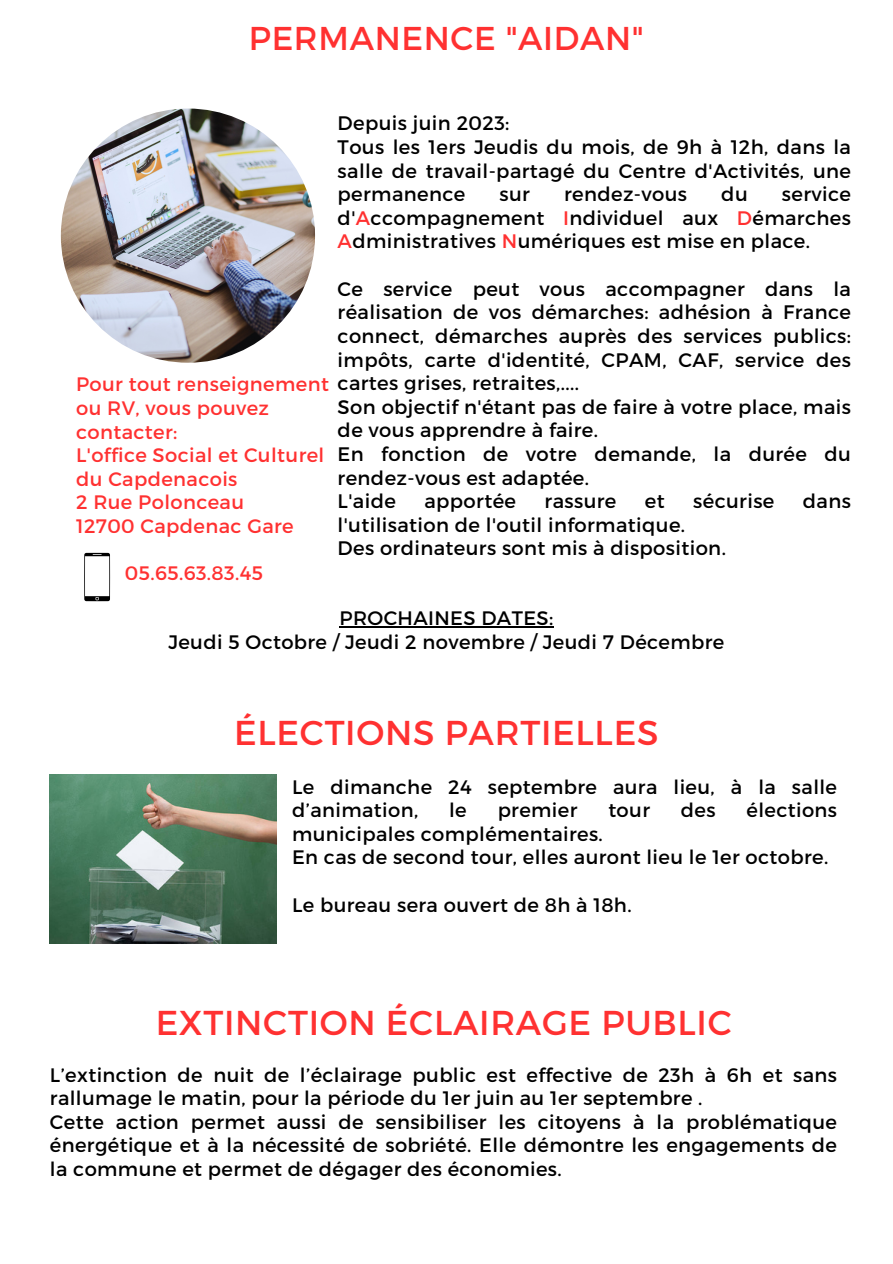
<style>
.page{position:relative;width:893px;height:1264px;background:#fff}
.page>*{position:absolute;margin:0;border:0;box-sizing:border-box;transform-origin:0 0}
.t1{font:34.5px "Montserrat";letter-spacing:.02em;color:#ff3131}
.t2{font:33px "Montserrat";letter-spacing:.02em;color:#ff3131}
.t3{font:19.5px/23.5px "Montserrat";letter-spacing:.02em;color:#000}
.t4{font:19.5px/23.5px "Montserrat";letter-spacing:.02em;color:#ff3131}
.s1{color:#ff3131}
</style>
<div class="page">
<img style="left:61px;top:108px;width:254px;height:255px;border-radius:50%">
<svg style="left:84px;top:553px;width:26px;height:48px"></svg>
<hr style="left:339px;top:626px;width:214px;height:1px;background:#000">
<img style="left:50px;top:775px;width:226px;height:168px">
<p class="t2" style="left:249px;top:17px;width:396px">PERMANENCE "AIDAN"</p>
<p class="t3" style="left:337px;top:111px;width:173px">Depuis juin 2023:</p>
<p class="t3" style="left:337px;top:134px;width:515px;text-align:justify">Tous les 1ers Jeudis du mois, de 9h à 12h, dans la salle de travail-partagé du Centre d'Activités, une permanence</p>
<p class="t3" style="left:337px;top:181px;width:515px;text-align:justify;text-indent:444px">service d'<span class="s1">A</span>ccompagnement <span class="s1">I</span>ndividuel aux <span class="s1">D</span>émarches <span class="s1">A</span>dministratives <span class="s1">N</span>umériques est mise en place.</p>
<p class="t3" style="left:337px;top:276px;width:515px">Ce service peut vous accompagner dans la</p>
<p class="t3" style="left:337px;top:299px;width:515px">réalisation de vos démarches: adhésion à France</p>
<p class="t3" style="left:337px;top:323px;width:515px">connect, démarches auprès des services publics:</p>
<p class="t3" style="left:337px;top:347px;width:515px">impôts, carte d'identité, CPAM, CAF, service des</p>
<p class="t3" style="left:76px;top:370px;width:504px"><span class="s1">Pour tout renseignement</span> cartes grises, retraites,....</p>
<p class="t3" style="left:337px;top:394px;width:515px">Son objectif n'étant pas de faire à votre place, mais de vous apprendre à faire.</p>
<p class="t3" style="left:337px;top:441px;width:515px">En fonction de votre demande, la durée du rendez-vous est adaptée.</p>
<p class="t3" style="left:337px;top:488px;width:60px">L'aide</p>
<p class="t3" style="left:424px;top:488px;width:93px">apportée</p>
<p class="t3" style="left:544px;top:488px;width:73px">rassure</p>
<p class="t3" style="left:645px;top:488px;width:21px">et</p>
<p class="t3" style="left:693px;top:488px;width:83px">sécurise</p>
<p class="t3" style="left:802px;top:488px;width:50px">dans</p>
<p class="t3" style="left:337px;top:512px;width:349px">l'utilisation de l'outil informatique.</p>
<p class="t3" style="left:337px;top:536px;width:390px">Des ordinateurs sont mis à disposition.</p>
<p class="t3" style="left:499px;top:181px;width:32px">sur</p>
<p class="t3" style="left:564px;top:181px;width:124px">rendez-vous</p>
<p class="t3" style="left:721px;top:181px;width:28px">du</p>
<p class="t4" style="left:76px;top:395px;width:194px">ou RV, vous pouvez contacter:</p>
<p class="t4" style="left:76px;top:442px;width:250px">L'office Social et Culturel du Capdenacois</p>
<p class="t4" style="left:76px;top:489px;width:169px">2 Rue Polonceau</p>
<p class="t4" style="left:76px;top:513px;width:219px">12700 Capdenac Gare</p>
<p class="t4" style="left:125px;top:560px;width:140px">05.65.63.83.45</p>
<p class="t3" style="left:339px;top:605px;width:215px">PROCHAINES DATES:</p>
<p class="t3" style="left:168px;top:629px;width:557px">Jeudi 5 Octobre / Jeudi 2 novembre / Jeudi 7 Décembre</p>
<p class="t1" style="left:234px;top:710px;width:425px">ÉLECTIONS PARTIELLES</p>
<p class="t3" style="left:292px;top:774px;width:546px">Le dimanche 24 septembre aura lieu, à la salle d’animation,</p>
<p class="t3" style="left:449px;top:797px;width:19px">le</p>
<p class="t3" style="left:497px;top:797px;width:81px">premier</p>
<p class="t3" style="left:608px;top:797px;width:43px">tour</p>
<p class="t3" style="left:681px;top:797px;width:36px">des</p>
<p class="t3" style="left:746px;top:797px;width:92px">élections</p>
<p class="t3" style="left:292px;top:821px;width:312px">municipales complémentaires.</p>
<p class="t3" style="left:292px;top:844px;width:537px">En cas de second tour, elles auront lieu le 1er octobre.</p>
<p class="t3" style="left:292px;top:892px;width:341px">Le bureau sera ouvert de 8h à 18h.</p>
<p class="t1" style="left:156px;top:999px;width:577px">EXTINCTION ÉCLAIRAGE PUBLIC</p>
<p class="t3" style="left:50px;top:1061px;width:788px">L’extinction de nuit de l’éclairage public est effective de 23h à 6h et sans rallumage le matin, pour la période du 1er juin au 1er septembre .</p>
<p class="t3" style="left:50px;top:1109px;width:788px;text-align:justify">Cette action permet aussi de sensibiliser les citoyens à la problématique énergétique et à la nécessité de sobriété. Elle démontre les engagements de la commune et permet de dégager des économies.</p>
</div>
